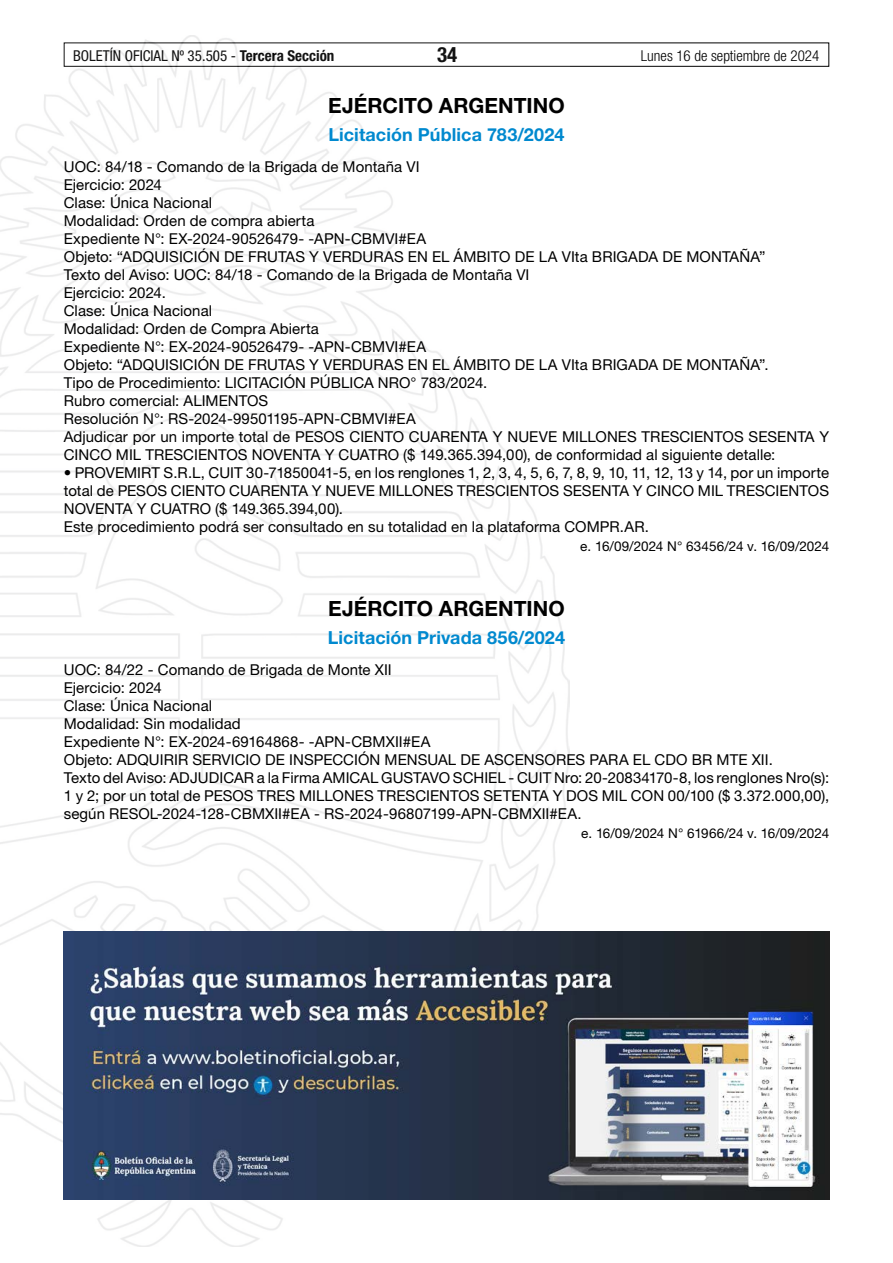
<style>
.page{position:relative;width:893px;height:1263px;background:#fff}
.page>*{position:absolute;margin:0;border:0;box-sizing:border-box;transform-origin:0 0}
.t1{font:700 21px "Helvetica Neue LT Std";color:#000}
.t2{font:700 condensed 21px "Helvetica Neue LT Std";color:#000}
.t3{font:700 18px "Helvetica Neue LT Std";letter-spacing:.005em;color:#0089cf}
.t4{font:15px/18px "Helvetica Neue LT Std";letter-spacing:.005em;color:#000}
.t5{font:condensed 15px "Helvetica Neue LT Std";color:#000}
.t6{font:300 condensed 15px "Helvetica Neue LT Std";color:#000}
.t7{font:13.5px "Helvetica Neue LT Std";letter-spacing:-.005em;color:#000}
.s1{font-weight:700}
</style>
<div class="page">
<div style="left:64px;top:43px;width:765px;height:24px;border:1px solid #000"></div>
<img style="left:0;top:35px;width:569px;height:1211px">
<img style="left:64px;top:931px;width:765px;height:268px">
<p class="t5" style="left:73px;top:47px;width:263px">BOLETÍN OFICIAL Nº 35.505 - <span class="s1">Tercera Sección</span></p>
<h1 class="t2" style="left:437px;top:42px;width:22px">34</h1>
<p class="t6" style="left:641px;top:47px;width:180px">Lunes 16 de septiembre de 2024</p>
<h1 class="t1" style="left:328px;top:92px;width:238px">EJÉRCITO ARGENTINO</h1>
<p class="t3" style="left:328px;top:123px;width:237px">Licitación Pública 783/2024</p>
<p class="t4" style="left:64px;top:157px;width:767px">UOC: 84/18 - Comando de la Brigada de Montaña VI<br>Ejercicio: 2024<br>Clase: Única Nacional<br>Modalidad: Orden de compra abierta<br>Expediente N°: EX-2024-90526479- -APN-CBMVI#EA<br>Objeto: “ADQUISICIÓN DE FRUTAS Y VERDURAS EN EL ÁMBITO DE LA VIta BRIGADA DE MONTAÑA”<br>Texto del Aviso: UOC: 84/18 - Comando de la Brigada de Montaña VI<br>Ejercicio: 2024.<br>Clase: Única Nacional<br>Modalidad: Orden de Compra Abierta<br>Expediente N°: EX-2024-90526479- -APN-CBMVI#EA<br>Objeto: “ADQUISICIÓN DE FRUTAS Y VERDURAS EN EL ÁMBITO DE LA VIta BRIGADA DE MONTAÑA”.<br>Tipo de Procedimiento: LICITACIÓN PÚBLICA NRO° 783/2024.<br>Rubro comercial: ALIMENTOS<br>Resolución N°: RS-2024-99501195-APN-CBMVI#EA<br>Adjudicar por un importe total de PESOS CIENTO CUARENTA Y NUEVE MILLONES TRESCIENTOS SESENTA Y CINCO MIL TRESCIENTOS NOVENTA Y CUATRO ($ 149.365.394,00), de conformidad al siguiente detalle:</p>
<p class="t4" style="left:64px;top:463px;width:767px">• PROVEMIRT S.R.L, CUIT 30-71850041-5, en los renglones 1, 2, 3, 4, 5, 6, 7, 8, 9, 10, 11, 12, 13 y 14, por un importe total de PESOS CIENTO CUARENTA Y NUEVE MILLONES TRESCIENTOS SESENTA Y CINCO MIL TRESCIENTOS NOVENTA Y CUATRO ($ 149.365.394,00).<br>Este procedimiento podrá ser consultado en su totalidad en la plataforma COMPR.AR.</p>
<p class="t7" style="left:580px;top:538px;width:250px">e. 16/09/2024 N° 63456/24 v. 16/09/2024</p>
<h1 class="t1" style="left:328px;top:596px;width:238px">EJÉRCITO ARGENTINO</h1>
<p class="t3" style="left:328px;top:627px;width:239px">Licitación Privada 856/2024</p>
<p class="t4" style="left:64px;top:660px;width:767px">UOC: 84/22 - Comando de Brigada de Monte XII<br>Ejercicio: 2024<br>Clase: Única Nacional<br>Modalidad: Sin modalidad<br>Expediente N°: EX-2024-69164868- -APN-CBMXII#EA<br>Objeto: ADQUIRIR SERVICIO DE INSPECCIÓN MENSUAL DE ASCENSORES PARA EL CDO BR MTE XII.<br>Texto del Aviso: ADJUDICAR a la Firma AMICAL GUSTAVO SCHIEL - CUIT Nro: 20-20834170-8, los renglones Nro(s):<br>1 y 2; por un total de PESOS TRES MILLONES TRESCIENTOS SETENTA Y DOS MIL CON 00/100 ($ 3.372.000,00), según RESOL-2024-128-CBMXII#EA - RS-2024-96807199-APN-CBMXII#EA.</p>
<p class="t7" style="left:581px;top:825px;width:249px">e. 16/09/2024 N° 61966/24 v. 16/09/2024</p>
</div>
